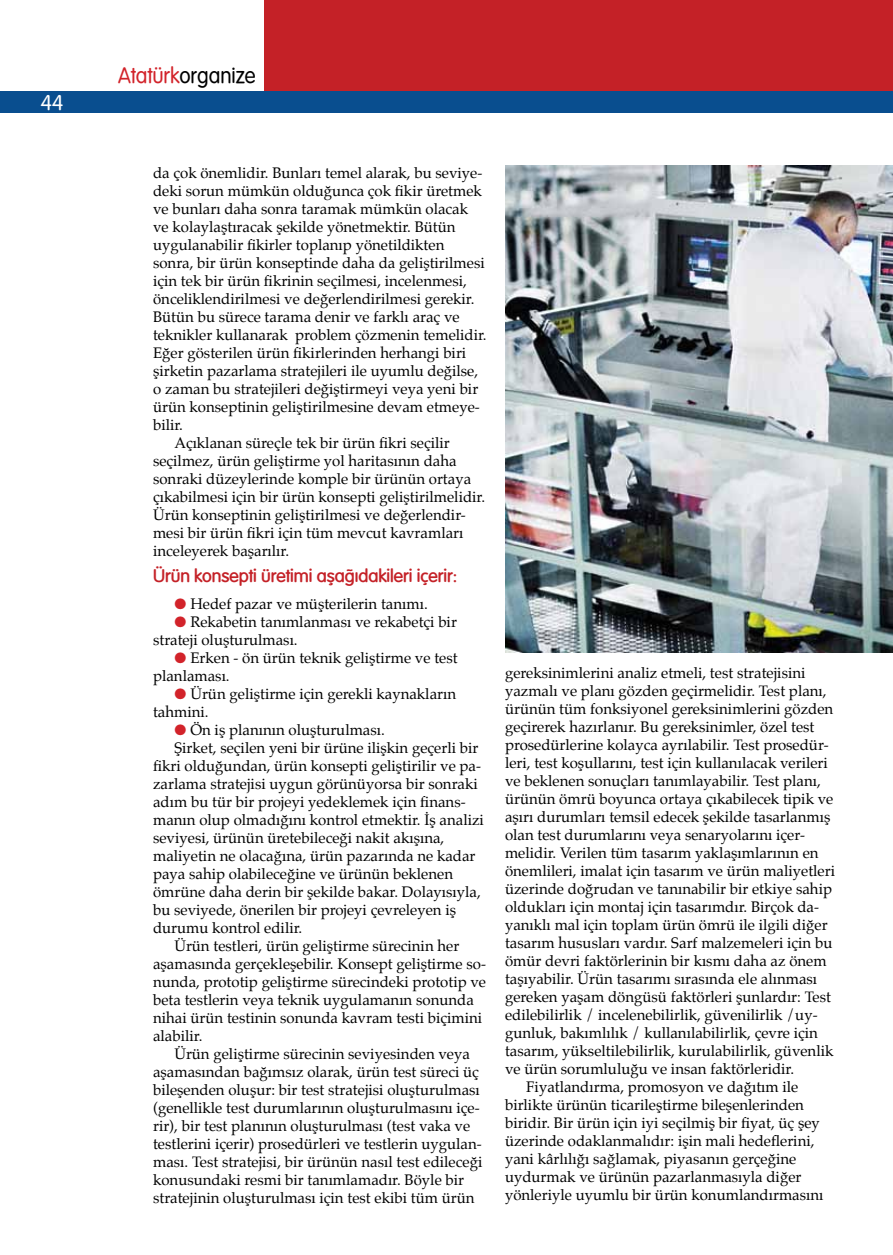
<style>
.page{position:relative;width:893px;height:1255px;background:#fff}
.page>*{position:absolute;margin:0;border:0;box-sizing:border-box;transform-origin:0 0}
.t1{font:500 condensed 22.05px "Vogel";color:#000;scale:1.26 1}
.t2{font:500 21px "Vogel";color:#fff}
.t3{font:700 18px "Vogel";color:#c42127}
.t4{font:15px/18px "Palatino";color:#000}
.s1{color:#d2232a}
</style>
<div class="page">
<img style="left:505px;top:166px;width:388px;height:486px">
<div style="left:265px;top:0;width:628px;height:102px;background:#c42127"></div>
<div style="left:0;top:91px;width:893px;height:21px;background:#094e8f"></div>
<h2 class="t2" style="left:41px;top:90px;width:24px">44</h2>
<h1 class="t1" style="left:118px;top:62px;width:111px"><span class="s1">Atatürk</span>organize</h1>
<p class="t4" style="left:153px;top:165px;width:331px">da çok önemlidir. Bunları temel alarak, bu seviye-</p>
<p class="t4" style="left:153px;top:183px;width:330px">deki sorun mümkün olduğunca çok fikir üretmek</p>
<p class="t4" style="left:153px;top:201px;width:317px">ve bunları daha sonra taramak mümkün olacak</p>
<p class="t4" style="left:153px;top:219px;width:304px">ve kolaylaştıracak şekilde yönetmektir. Bütün</p>
<p class="t4" style="left:153px;top:237px;width:293px">uygulanabilir fikirler toplanıp yönetildikten</p>
<p class="t4" style="left:153px;top:255px;width:333px">sonra, bir ürün konseptinde daha da geliştirilmesi</p>
<p class="t4" style="left:153px;top:273px;width:315px">için tek bir ürün fikrinin seçilmesi, incelenmesi,</p>
<p class="t4" style="left:153px;top:291px;width:323px">önceliklendirilmesi ve değerlendirilmesi gerekir.</p>
<p class="t4" style="left:153px;top:309px;width:308px">Bütün bu sürece tarama denir ve farklı araç ve</p>
<p class="t4" style="left:153px;top:327px;width:335px">teknikler kullanarak problem çözmenin temelidir.</p>
<p class="t4" style="left:153px;top:345px;width:315px">Eğer gösterilen ürün fikirlerinden herhangi biri</p>
<p class="t4" style="left:153px;top:363px;width:327px">şirketin pazarlama stratejileri ile uyumlu değilse,</p>
<p class="t4" style="left:153px;top:381px;width:327px">o zaman bu stratejileri değiştirmeyi veya yeni bir</p>
<p class="t4" style="left:153px;top:399px;width:328px">ürün konseptinin geliştirilmesine devam etmeye-</p>
<p class="t4" style="left:153px;top:417px;width:31px">bilir.</p>
<p class="t4" style="left:174px;top:435px;width:277px">Açıklanan süreçle tek bir ürün fikri seçilir</p>
<p class="t4" style="left:153px;top:453px;width:305px">seçilmez, ürün geliştirme yol haritasının daha</p>
<p class="t4" style="left:153px;top:471px;width:320px">sonraki düzeylerinde komple bir ürünün ortaya</p>
<p class="t4" style="left:153px;top:489px;width:334px">çıkabilmesi için bir ürün konsepti geliştirilmelidir.</p>
<p class="t4" style="left:153px;top:507px;width:314px">Ürün konseptinin geliştirilmesi ve değerlendir-</p>
<p class="t4" style="left:153px;top:525px;width:312px">mesi bir ürün fikri için tüm mevcut kavramları</p>
<p class="t4" style="left:153px;top:543px;width:138px">inceleyerek başarılır.</p>
<p class="t3" style="left:153px;top:565px;width:306px">Ürün konsepti üretimi aşağıdakileri içerir:</p>
<p class="t4" style="left:174px;top:596px;width:255px"><span class="s1">●</span> Hedef pazar ve müşterilerin tanımı.</p>
<p class="t4" style="left:153px;top:614px;width:305px;text-indent:21px"><span class="s1">●</span> Rekabetin tanımlanması ve rekabetçi bir strateji oluşturulması.</p>
<p class="t4" style="left:153px;top:650px;width:306px;text-indent:21px"><span class="s1">●</span> Erken - ön ürün teknik geliştirme ve test planlaması.</p>
<p class="t4" style="left:153px;top:686px;width:305px;text-indent:21px"><span class="s1">●</span> Ürün geliştirme için gerekli kaynakların tahmini.</p>
<p class="t4" style="left:174px;top:722px;width:212px"><span class="s1">●</span> Ön iş planının oluşturulması.</p>
<p class="t4" style="left:174px;top:740px;width:306px">Şirket, seçilen yeni bir ürüne ilişkin geçerli bir</p>
<p class="t4" style="left:153px;top:758px;width:330px">fikri olduğundan, ürün konsepti geliştirilir ve pa-</p>
<p class="t4" style="left:153px;top:776px;width:326px">zarlama stratejisi uygun görünüyorsa bir sonraki</p>
<p class="t4" style="left:153px;top:794px;width:314px">adım bu tür bir projeyi yedeklemek için finans-</p>
<p class="t4" style="left:153px;top:812px;width:332px">manın olup olmadığını kontrol etmektir. İş analizi</p>
<p class="t4" style="left:153px;top:830px;width:293px">seviyesi, ürünün üretebileceği nakit akışına,</p>
<p class="t4" style="left:153px;top:848px;width:324px">maliyetin ne olacağına, ürün pazarında ne kadar</p>
<p class="t4" style="left:153px;top:866px;width:301px">paya sahip olabileceğine ve ürünün beklenen</p>
<p class="t4" style="left:153px;top:884px;width:329px">ömrüne daha derin bir şekilde bakar. Dolayısıyla,</p>
<p class="t4" style="left:153px;top:902px;width:305px">bu seviyede, önerilen bir projeyi çevreleyen iş</p>
<p class="t4" style="left:153px;top:920px;width:151px">durumu kontrol edilir.</p>
<p class="t4" style="left:174px;top:938px;width:286px">Ürün testleri, ürün geliştirme sürecinin her</p>
<p class="t4" style="left:153px;top:956px;width:334px">aşamasında gerçekleşebilir. Konsept geliştirme so-</p>
<p class="t4" style="left:153px;top:974px;width:335px">nunda, prototip geliştirme sürecindeki prototip ve</p>
<p class="t4" style="left:153px;top:992px;width:322px">beta testlerin veya teknik uygulamanın sonunda</p>
<p class="t4" style="left:153px;top:1010px;width:331px">nihai ürün testinin sonunda kavram testi biçimini</p>
<p class="t4" style="left:153px;top:1028px;width:51px">alabilir.</p>
<p class="t4" style="left:174px;top:1046px;width:297px">Ürün geliştirme sürecinin seviyesinden veya</p>
<p class="t4" style="left:153px;top:1064px;width:327px">aşamasından bağımsız olarak, ürün test süreci üç</p>
<p class="t4" style="left:153px;top:1082px;width:328px">bileşenden oluşur: bir test stratejisi oluşturulması</p>
<p class="t4" style="left:153px;top:1100px;width:328px">(genellikle test durumlarının oluşturulmasını içe-</p>
<p class="t4" style="left:153px;top:1118px;width:319px">rir), bir test planının oluşturulması (test vaka ve</p>
<p class="t4" style="left:153px;top:1136px;width:330px">testlerini içerir) prosedürleri ve testlerin uygulan-</p>
<p class="t4" style="left:153px;top:1154px;width:331px">ması. Test stratejisi, bir ürünün nasıl test edileceği</p>
<p class="t4" style="left:153px;top:1172px;width:313px">konusundaki resmi bir tanımlamadır. Böyle bir</p>
<p class="t4" style="left:153px;top:1190px;width:323px">stratejinin oluşturulması için test ekibi tüm ürün</p>
<p class="t4" style="left:505px;top:664px;width:302px">gereksinimlerini analiz etmeli, test stratejisini</p>
<p class="t4" style="left:505px;top:682px;width:323px">yazmalı ve planı gözden geçirmelidir. Test planı,</p>
<p class="t4" style="left:505px;top:700px;width:330px">ürünün tüm fonksiyonel gereksinimlerini gözden</p>
<p class="t4" style="left:505px;top:718px;width:311px">geçirerek hazırlanır. Bu gereksinimler, özel test</p>
<p class="t4" style="left:505px;top:736px;width:325px">prosedürlerine kolayca ayrılabilir. Test prosedür-</p>
<p class="t4" style="left:505px;top:754px;width:324px">leri, test koşullarını, test için kullanılacak verileri</p>
<p class="t4" style="left:505px;top:772px;width:317px">ve beklenen sonuçları tanımlayabilir. Test planı,</p>
<p class="t4" style="left:505px;top:790px;width:330px">ürünün ömrü boyunca ortaya çıkabilecek tipik ve</p>
<p class="t4" style="left:505px;top:808px;width:327px">aşırı durumları temsil edecek şekilde tasarlanmış</p>
<p class="t4" style="left:505px;top:826px;width:302px">olan test durumlarını veya senaryolarını içer-</p>
<p class="t4" style="left:505px;top:844px;width:315px">melidir. Verilen tüm tasarım yaklaşımlarının en</p>
<p class="t4" style="left:505px;top:862px;width:332px">önemlileri, imalat için tasarım ve ürün maliyetleri</p>
<p class="t4" style="left:505px;top:880px;width:329px">üzerinde doğrudan ve tanınabilir bir etkiye sahip</p>
<p class="t4" style="left:505px;top:898px;width:316px">oldukları için montaj için tasarımdır. Birçok da-</p>
<p class="t4" style="left:505px;top:916px;width:324px">yanıklı mal için toplam ürün ömrü ile ilgili diğer</p>
<p class="t4" style="left:505px;top:934px;width:329px">tasarım hususları vardır. Sarf malzemeleri için bu</p>
<p class="t4" style="left:505px;top:952px;width:323px">ömür devri faktörlerinin bir kısmı daha az önem</p>
<p class="t4" style="left:505px;top:970px;width:314px">taşıyabilir. Ürün tasarımı sırasında ele alınması</p>
<p class="t4" style="left:505px;top:988px;width:327px">gereken yaşam döngüsü faktörleri şunlardır: Test</p>
<p class="t4" style="left:505px;top:1006px;width:314px">edilebilirlik / incelenebilirlik, güvenilirlik /uy-</p>
<p class="t4" style="left:505px;top:1024px;width:314px">gunluk, bakımlılık / kullanılabilirlik, çevre için</p>
<p class="t4" style="left:505px;top:1042px;width:330px">tasarım, yükseltilebilirlik, kurulabilirlik, güvenlik</p>
<p class="t4" style="left:505px;top:1060px;width:291px">ve ürün sorumluluğu ve insan faktörleridir.</p>
<p class="t4" style="left:526px;top:1078px;width:274px">Fiyatlandırma, promosyon ve dağıtım ile</p>
<p class="t4" style="left:505px;top:1096px;width:300px">birlikte ürünün ticarileştirme bileşenlerinden</p>
<p class="t4" style="left:505px;top:1114px;width:316px">biridir. Bir ürün için iyi seçilmiş bir fiyat, üç şey</p>
<p class="t4" style="left:505px;top:1132px;width:311px">üzerinde odaklanmalıdır: işin mali hedeflerini,</p>
<p class="t4" style="left:505px;top:1150px;width:293px">yani kârlılığı sağlamak, piyasanın gerçeğine</p>
<p class="t4" style="left:505px;top:1168px;width:298px">uydurmak ve ürünün pazarlanmasıyla diğer</p>
<p class="t4" style="left:505px;top:1186px;width:320px">yönleriyle uyumlu bir ürün konumlandırmasını</p>
</div>
